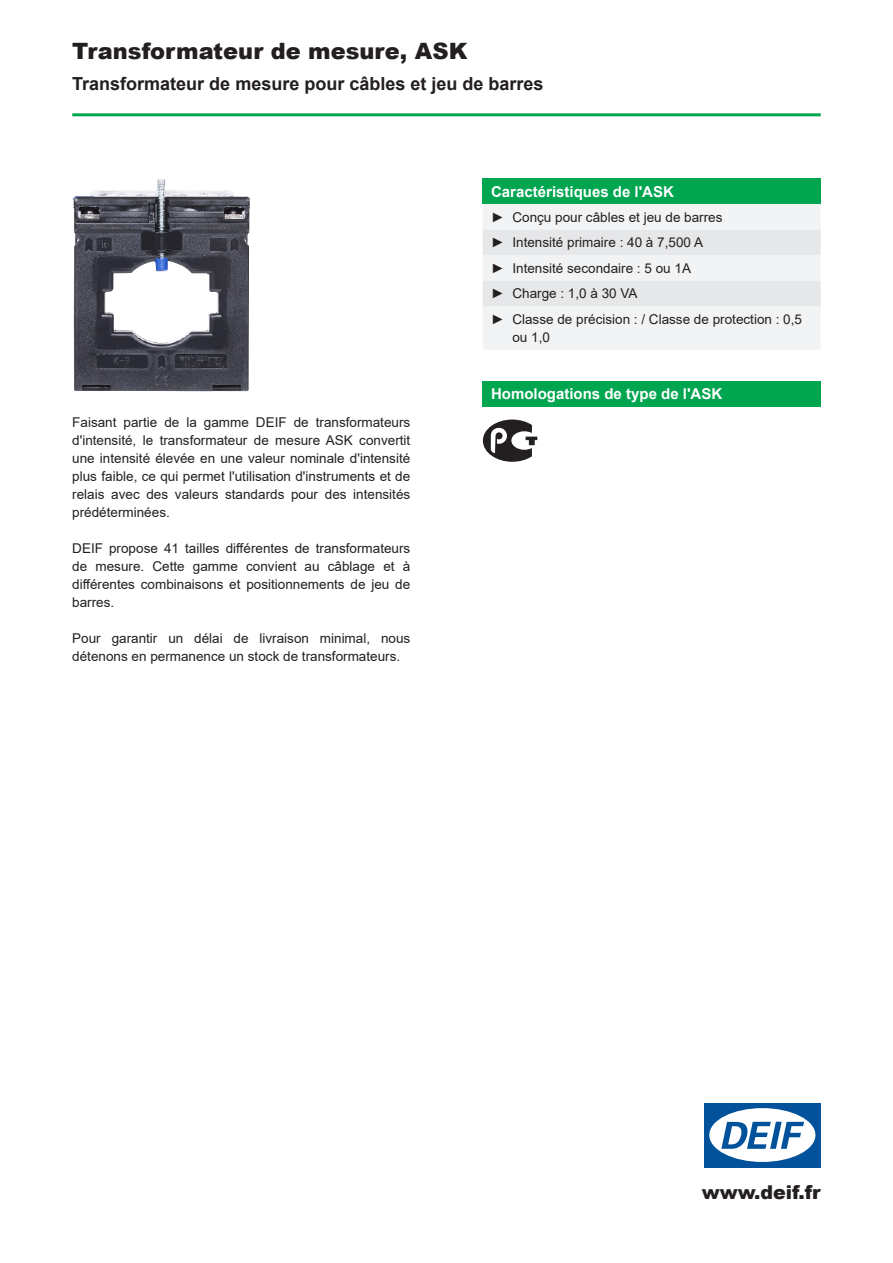
<style>
.page{position:relative;width:893px;height:1263px;background:#fff}
.page>*{position:absolute;margin:0;border:0;box-sizing:border-box;transform-origin:0 0}
.t1{font:900 22.5px "Arial";color:#231f20}
.t2{font:900 19.05px "Arial";color:#231f20}
.t3{font:700 18px "Arial";color:#231f20}
.t4{font:700 15px "Arial";color:#fff}
.t5{font:13.5px/18px "Arial";color:#231f20;text-align:justify}
</style>
<div class="page">
<hr style="left:72px;top:113px;width:749px;height:3px;background:#00a54f">
<img style="left:72px;top:179px;width:178px;height:212px">
<div style="left:483px;top:179px;width:338px;height:25px;background:#00a54f"></div>
<div style="left:483px;top:204px;width:338px;height:145px;background:#f2f3f4"></div>
<svg style="left:483px;top:230px;width:338px;height:76px"></svg>
<div style="left:483px;top:381px;width:338px;height:26px;background:#00a54f"></div>
<svg style="left:483px;top:419px;width:54px;height:43px"></svg>
<div style="left:704px;top:1103px;width:117px;height:64px;background:#01529a"></div>
<div style="left:709px;top:1108px;width:106px;height:54px;background:#fff;border-radius:50%"></div>
<svg style="left:721px;top:1122px;width:83px;height:27px"></svg>
<h1 class="t1" style="left:72px;top:34px;width:397px">Transformateur de mesure, ASK</h1>
<h3 class="t3" style="left:72px;top:71px;width:473px">Transformateur de mesure pour câbles et jeu de barres</h3>
<p class="t4" style="left:491px;top:181px;width:184px">Caractéristiques de l'ASK</p>
<p class="t5" style="left:491px;top:204px;width:312px;line-height:25.5px;text-align:left">► Conçu pour câbles et jeu de barres<br>► Intensité primaire : 40 à 7,500 A<br>► Intensité secondaire : 5 ou 1A<br>► Charge : 1,0 à 30 VA<br>► Classe de précision : / Classe de protection : 0,5</p>
<p class="t5" style="left:512px;top:328px;width:39px">ou 1,0</p>
<p class="t5" style="left:72px;top:413px;width:340px">Faisant partie de la gamme DEIF de transformateurs d'intensité, le transformateur de mesure ASK convertit une intensité élevée en une valeur nominale d'intensité plus faible, ce qui permet l'utilisation d'instruments et de relais avec des valeurs standards pour des intensités prédéterminées.</p>
<p class="t5" style="left:72px;top:539px;width:340px">DEIF propose 41 tailles différentes de transformateurs de mesure. Cette gamme convient au câblage et à différentes combinaisons et positionnements de jeu de barres.</p>
<p class="t5" style="left:72px;top:629px;width:339px">Pour garantir un délai de livraison minimal, nous détenons en permanence un stock de transformateurs.</p>
<p class="t4" style="left:491px;top:384px;width:233px">Homologations de type de l'ASK</p>
<h2 class="t2" style="left:702px;top:1178px;width:120px">www.deif.fr</h2>
</div>
